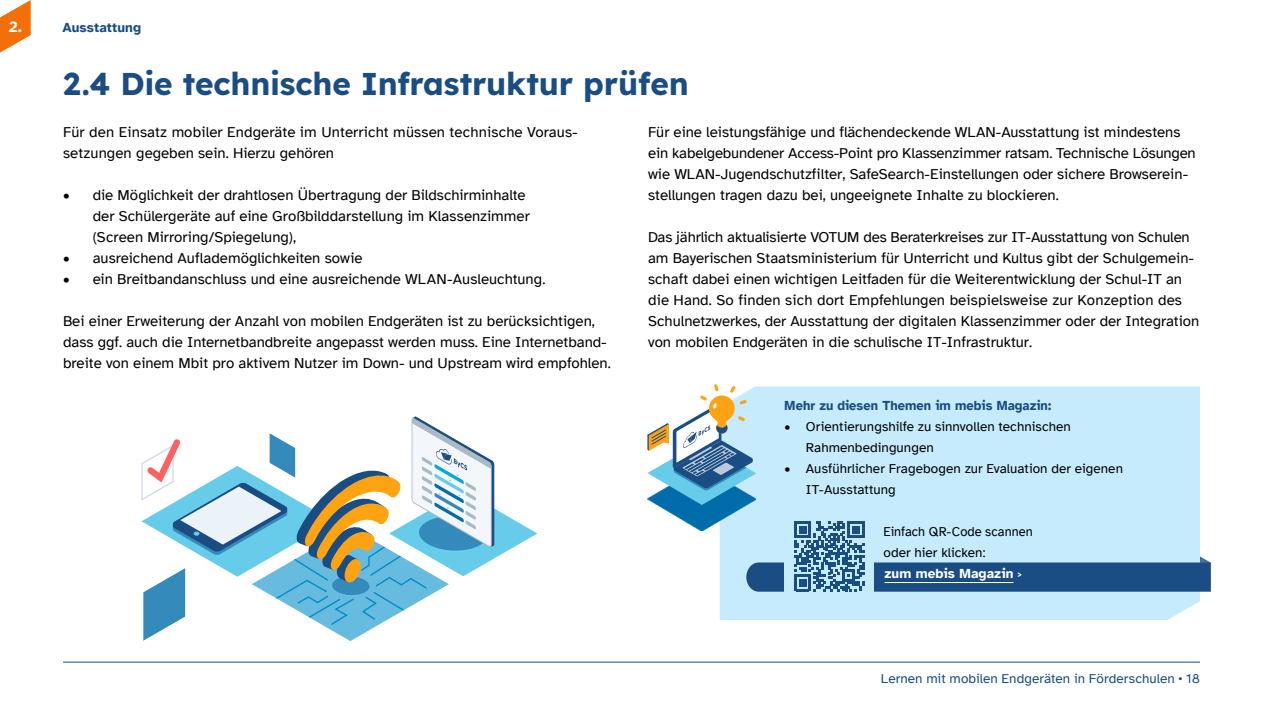
<style>
.page{position:relative;width:1263px;height:715px;background:#fff}
.page>*{position:absolute;margin:0;border:0;box-sizing:border-box;transform-origin:0 0}
.t1{font:700 31.5px "Lexend";letter-spacing:-.005em;color:#194d83}
.t2{font:700 15.3px "Atkinson Hyperlegible";color:#fff}
.t3{font:15px/21px "Atkinson Hyperlegible";color:#000}
.t4{font:13.5px/21px "Atkinson Hyperlegible";letter-spacing:.005em;color:#000}
.t5{font:13.5px "Atkinson Hyperlegible";letter-spacing:.005em;color:#194d83}
.t6{font:13.5px/21px "Atkinson Hyperlegible";letter-spacing:.005em;color:#000;scale:.95 1}
.t7{font:700 13.5px "Atkinson Hyperlegible";letter-spacing:.01em;color:#194d83;scale:.95 1}
.t8{font:700 13.5px "Atkinson Hyperlegible";letter-spacing:.005em;color:#fff}
.t9{font:700 13.5px "Atkinson Hyperlegible";letter-spacing:.01em;color:#194d83}
.s1{font-size:9px}
</style>
<div class="page">
<div style="left:720px;top:386px;width:480px;height:234px;background:#c6ebfc"></div>
<div style="left:784px;top:511px;width:90px;height:89px;background:#c6ebfc"></div>
<svg style="left:746px;top:521px;width:465px;height:70px;background:#7da8c8"></svg>
<svg style="left:657px;top:505px;width:99px;height:25px"></svg>
<svg style="left:647px;top:384px;width:109px;height:121px"></svg>
<svg style="left:141px;top:416px;width:396px;height:225px"></svg>
<svg style="left:0;top:0;width:31px;height:53px"></svg>
<hr style="left:63px;top:661px;width:1137px;height:1px;background:#194d83">
<p class="t2" style="left:9px;top:17px;width:15px">2.</p>
<p class="t9" style="left:62px;top:19px;width:80px">Ausstattung</p>
<h1 class="t1" style="left:63px;top:58px;width:627px">2.4 Die technische Infrastruktur prüfen</h1>
<p class="t3" style="left:648px;top:121px;width:549px">Für eine leistungsfähige und flächendeckende WLAN-Ausstattung ist mindestens ein kabelgebundener Access-Point pro Klassenzimmer ratsam. Technische Lösungen wie WLAN-Jugendschutzfilter, SafeSearch-Einstellungen oder sichere Browserein&shy;stellungen tragen dazu bei, ungeeignete Inhalte zu blockieren.</p>
<p class="t3" style="left:648px;top:226px;width:553px">Das jährlich aktualisierte VOTUM des Beraterkreises zur IT-Ausstattung von Schulen am Bayerischen Staatsministerium für Unterricht und Kultus gibt der Schulgemein&shy;schaft dabei einen wichtigen Leitfaden für die Weiterentwicklung der Schul-IT an die Hand. So finden sich dort Empfehlungen beispielsweise zur Konzeption des Schulnetzwerkes, der Ausstattung der digitalen Klassenzimmer oder der Integration von mobilen Endgeräten in die schulische IT-Infrastruktur.</p>
<p class="t3" style="left:63px;top:121px;width:516px">Für den Einsatz mobiler Endgeräte im Unterricht müssen technische Voraus&shy;setzungen gegeben sein. Hierzu gehören</p>
<p class="t3" style="left:93px;top:184px;width:438px;text-indent:-30px">• die Möglichkeit der drahtlosen Übertragung der Bildschirminhalte der Schülergeräte auf eine Großbilddarstellung im Klassenzimmer (Screen Mirroring/Spiegelung),</p>
<p class="t3" style="left:63px;top:247px;width:301px">• ausreichend Auflademöglichkeiten sowie</p>
<p class="t3" style="left:63px;top:268px;width:484px">• ein Breitbandanschluss und eine ausreichende WLAN-Ausleuchtung.</p>
<p class="t3" style="left:63px;top:310px;width:549px">Bei einer Erweiterung der Anzahl von mobilen Endgeräten ist zu berücksichtigen, dass ggf. auch die Internetbandbreite angepasst werden muss. Eine Internetband&shy;breite von einem Mbit pro aktivem Nutzer im Down- und Upstream wird empfohlen.</p>
<p class="t7" style="left:784px;top:397px;width:282px">Mehr zu diesen Themen im mebis Magazin:</p>
<p class="t4" style="left:806px;top:416px;width:267px;text-indent:-21px">• Orientierungshilfe zu sinnvollen technischen<br>Rahmenbedingungen</p>
<p class="t4" style="left:806px;top:458px;width:319px;text-indent:-21px">• Ausführlicher Fragebogen zur Evaluation der eigenen<br>IT-Ausstattung</p>
<p class="t6" style="left:883px;top:521px;width:159px">Einfach QR-Code scannen oder hier klicken:</p>
<p class="t8" style="left:884px;top:565px;width:139px">zum mebis Magazin <span class="s1">&gt;</span></p>
<p class="t5" style="left:881px;top:671px;width:321px">Lernen mit mobilen Endgeräten in Förderschulen <sup>•</sup> 18</p>
</div>
